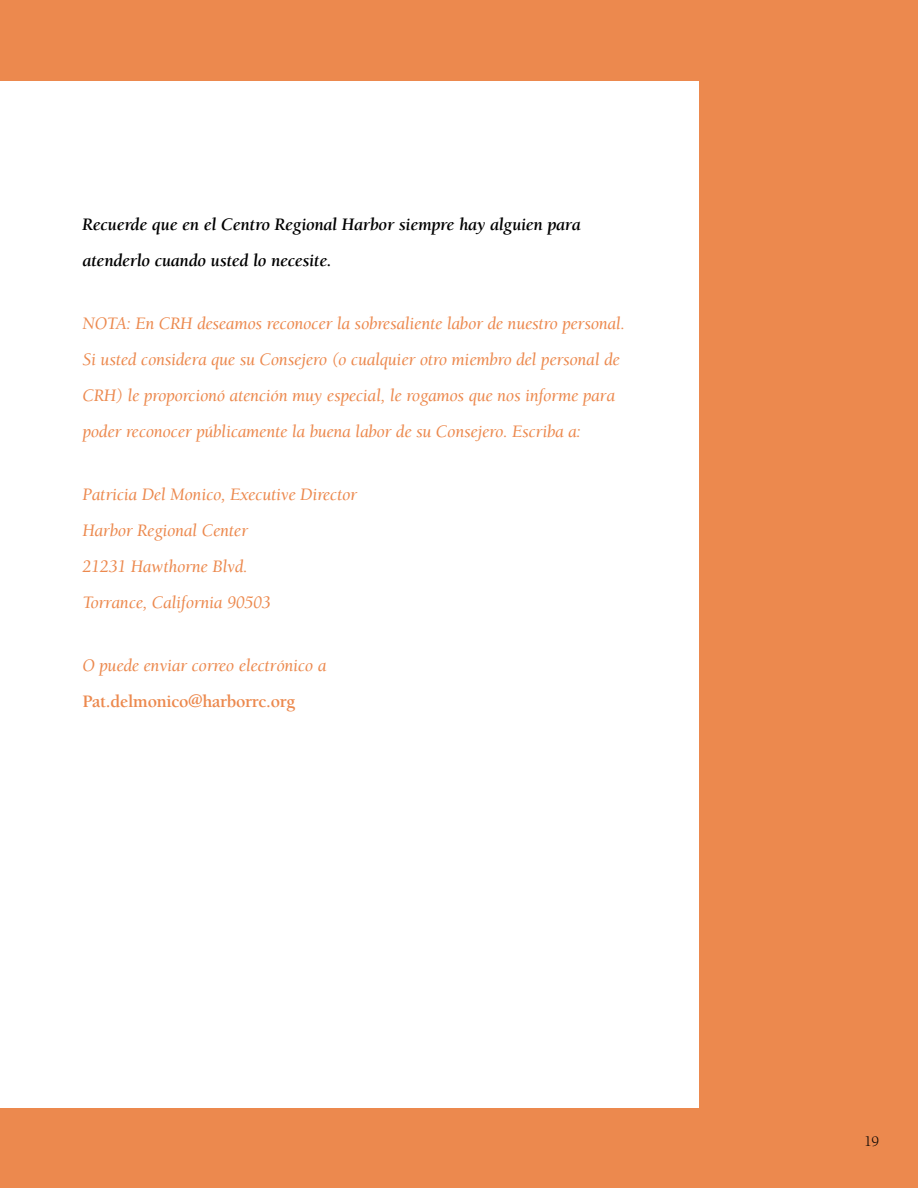
<style>
.page{position:relative;width:918px;height:1188px;background:#ec894e}
.page>*{position:absolute;margin:0;border:0;box-sizing:border-box;transform-origin:0 0}
.t1{font:italic 18px/36px "Berkeley";letter-spacing:-.015em;color:#ec894e}
.t2{font:italic 700 18px/36px "Berkeley";letter-spacing:-.015em;color:#000}
.t3{font:700 18px "Berkeley";letter-spacing:-.015em;color:#ec894e}
.t4{font:15px "Berkeley";color:#000}
</style>
<div class="page">
<div style="left:0;top:81px;width:699px;height:1027px;background:#fff"></div>
<p class="t2" style="left:83px;top:208px;width:500px">Recuerde que en el Centro Regional Harbor siempre hay alguien para atenderlo cuando usted lo necesite.</p>
<p class="t1" style="left:83px;top:307px;width:544px">NOTA: En CRH deseamos reconocer la sobresaliente labor de nuestro personal.<br>Si usted considera que su Consejero (o cualquier otro miembro del personal de CRH) le proporcionó atención muy especial, le rogamos que nos informe para poder reconocer públicamente la buena labor de su Consejero. Escriba a:</p>
<p class="t1" style="left:83px;top:478px;width:276px">Patricia Del Monico, Executive Director<br>Harbor Regional Center<br>21231 Hawthorne Blvd.<br>Torrance, California 90503</p>
<p class="t1" style="left:83px;top:649px;width:245px">O puede enviar correo electrónico a</p>
<p class="t3" style="left:83px;top:694px;width:214px">Pat.delmonico@harborrc.org</p>
<p class="t4" style="left:864px;top:1135px;width:17px">19</p>
</div>
